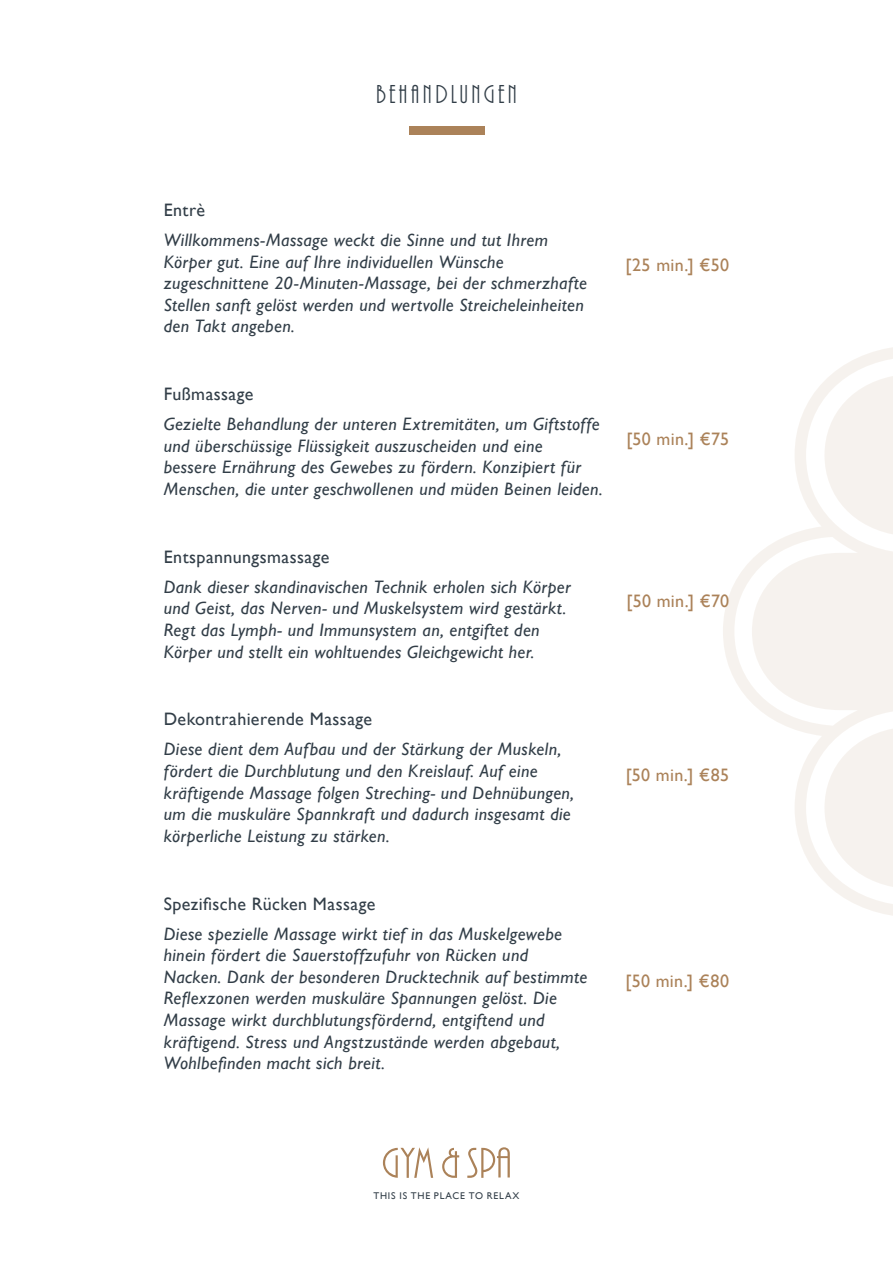
<style>
.page{position:relative;width:893px;height:1263px;background:#fff}
.page>*{position:absolute;margin:0;border:0;box-sizing:border-box;transform-origin:0 0}
.t1{font:27px "Plaza Std";letter-spacing:.1em;color:#323e48}
.t2{font:italic 18px/21.6px "Gill Sans";letter-spacing:.02em;color:#323e48}
.t3{font:18px "Gill Sans";letter-spacing:.02em;color:#323e48}
.t4{font:18px "Gill Sans";letter-spacing:.02em;color:#ab8259}
.t5{font:9.75px "Gill Sans";letter-spacing:.085em;color:#323e48}
</style>
<div class="page">
<svg style="left:723px;top:347px;width:170px;height:569px"></svg>
<svg style="left:383px;top:1147px;width:127px;height:31px"></svg>
<div style="left:409px;top:126px;width:75px;height:9px;background:#ab8259"></div>
<h1 class="t1" style="left:376px;top:81px;width:143px">BEHANDLUNGEN</h1>
<p class="t3" style="left:164px;top:199px;width:43px">Entrè</p>
<p class="t2" style="left:164px;top:229px;width:425px">Willkommens-Massage weckt die Sinne und tut Ihrem Körper gut. Eine auf Ihre individuellen Wünsche zugeschnittene 20-Minuten-Massage, bei der schmerzhafte Stellen sanft gelöst werden und wertvolle Streicheleinheiten den Takt angeben.</p>
<p class="t3" style="left:164px;top:383px;width:91px">Fußmassage</p>
<p class="t2" style="left:164px;top:413px;width:440px">Gezielte Behandlung der unteren Extremitäten, um Giftstoffe und überschüssige Flüssigkeit auszuscheiden und eine<br>bessere Ernährung des Gewebes zu fördern. Konzipiert für Menschen, die unter geschwollenen und müden Beinen leiden.</p>
<p class="t3" style="left:164px;top:546px;width:167px">Entspannungsmassage</p>
<p class="t2" style="left:164px;top:576px;width:409px">Dank dieser skandinavischen Technik erholen sich Körper und Geist, das Nerven- und Muskelsystem wird gestärkt.<br>Regt das Lymph- und Immunsystem an, entgiftet den Körper und stellt ein wohltuendes Gleichgewicht her.</p>
<p class="t3" style="left:164px;top:709px;width:210px">Dekontrahierende Massage</p>
<p class="t2" style="left:164px;top:738px;width:412px">Diese dient dem Aufbau und der Stärkung der Muskeln, fördert die Durchblutung und den Kreislauf. Auf eine kräftigende Massage folgen Streching- und Dehnübungen, um die muskuläre Spannkraft und dadurch insgesamt die körperliche Leistung zu stärken.</p>
<p class="t3" style="left:164px;top:893px;width:213px">Spezifische Rücken Massage</p>
<p class="t2" style="left:164px;top:923px;width:425px">Diese spezielle Massage wirkt tief in das Muskelgewebe hinein fördert die Sauerstoffzufuhr von Rücken und Nacken. Dank der besonderen Drucktechnik auf bestimmte Reflexzonen werden muskuläre Spannungen gelöst. Die Massage wirkt durchblutungsfördernd, entgiftend und kräftigend. Stress und Angstzustände werden abgebaut, Wohlbefinden macht sich breit.</p>
<p class="t4" style="left:626px;top:255px;width:105px">[25 min.] €50</p>
<p class="t4" style="left:626px;top:428px;width:104px">[50 min.] €75</p>
<p class="t4" style="left:627px;top:591px;width:104px">[50 min.] €70</p>
<p class="t4" style="left:626px;top:764px;width:105px">[50 min.] €85</p>
<p class="t4" style="left:626px;top:970px;width:105px">[50 min.] €80</p>
<p class="t5" style="left:373px;top:1190px;width:148px">THIS IS THE PLACE TO RELAX</p>
</div>
